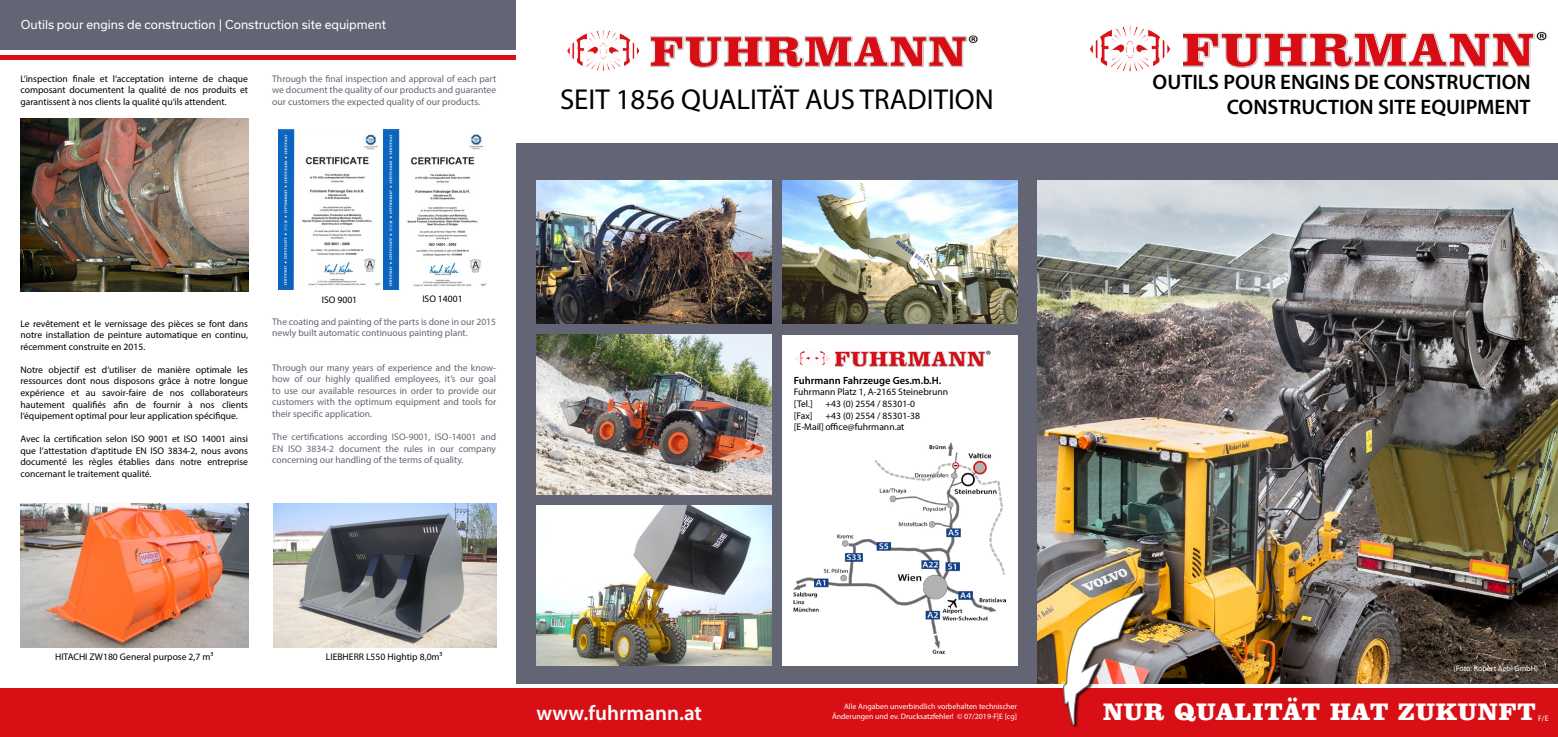
<style>
.page{position:relative;width:1558px;height:737px;background:#fff}
.page>*{position:absolute;margin:0;border:0;box-sizing:border-box;transform-origin:0 0}
.t1{font:28.88px "Myriad Pro";color:#000}
.t2{font:900 24.5px "Clarendon BT";letter-spacing:.04em;color:#fff}
.t3{font:600 21px/25.2px "Myriad Pro";color:#000;text-align:right}
.t4{font:600 21px "Myriad Pro";color:#fff}
.t5{font:11.81px "Usual";color:#fff}
.t6{font:600 10.5px "Myriad Pro";color:#000}
.t7{font:9.62px/11.5px "Myriad Pro";color:#000;text-align:justify}
.t8{font:9.62px/11.5px "Myriad Pro";color:#646574;text-align:justify}
.t9{font:7.88px/9.5px "Myriad Pro";color:#fff;text-align:right}
</style>
<div class="page">
<div style="left:0;top:0;width:1558px;height:50px;background:#646574"></div>
<div style="left:0;top:55px;width:1558px;height:5px;background:#d90f16"></div>
<div style="left:0;top:687px;width:1558px;height:50px;background:#d90f16"></div>
<div style="left:516px;top:0;width:521px;height:124px;background:#fff"></div>
<div style="left:1037px;top:0;width:521px;height:143px;background:#fff"></div>
<div style="left:516px;top:143px;width:1042px;height:541px;background:#646574"></div>
<img style="left:1037px;top:180px;width:521px;height:503px">
<svg style="left:1037px;top:683px;width:521px;height:1px"></svg>
<img style="left:1183px;top:31px;width:364px;height:37px">
<svg style="left:1089px;top:25px;width:81px;height:47px"></svg>
<div style="left:1063px;top:591px;width:86px;height:137px;background:#000;opacity:.75"></div>
<img style="left:1063px;top:592px;width:82px;height:132px">
<div style="left:782px;top:335px;width:235px;height:330px;background:#fff"></div>
<img style="left:279px;top:130px;width:208px;height:160px">
<img style="left:20px;top:118px;width:228px;height:174px">
<img style="left:20px;top:504px;width:229px;height:143px">
<img style="left:273px;top:504px;width:223px;height:143px">
<img style="left:794px;top:443px;width:212px;height:211px">
<img style="left:835px;top:350px;width:156px;height:16px">
<svg style="left:795px;top:349px;width:35px;height:20px"></svg>
<img style="left:536px;top:180px;width:235px;height:143px">
<img style="left:782px;top:180px;width:235px;height:143px">
<img style="left:536px;top:335px;width:235px;height:160px">
<img style="left:536px;top:505px;width:235px;height:160px">
<img style="left:651px;top:35px;width:327px;height:33px">
<svg style="left:566px;top:30px;width:74px;height:42px"></svg>
<p class="t5" style="left:21px;top:18px;width:367px">Outils pour engins de construction | Construction site equipment</p>
<p class="t7" style="left:20px;top:72px;width:229px">L‘inspection finale et l‘acceptation interne de chaque composant documentent la qualité de nos produits et garantissent à nos clients la qualité qu‘ils attendent.</p>
<p class="t8" style="left:272px;top:72px;width:225px">Through the final inspection and approval of each part we document the quality of our products and guarantee our customers the expected quality of our products.</p>
<h1 class="t1" style="left:560px;top:82px;width:435px">SEIT 1856 QUALITÄT AUS TRADITION</h1>
<p class="t7" style="left:20px;top:317px;width:229px">Le revêtement et le vernissage des pièces se font dans notre installation de peinture automatique en continu, récemment construite en 2015.</p>
<p class="t7" style="left:20px;top:364px;width:229px">Notre objectif est d‘utiliser de manière optimale les ressources dont nous disposons grâce à notre longue expérience et au savoir-faire de nos collaborateurs hautement qualifiés afin de fournir à nos clients l‘équipement optimal pour leur application spécifique.</p>
<p class="t7" style="left:20px;top:433px;width:229px">Avec la certification selon ISO 9001 et ISO 14001 ainsi que l’attestation d‘aptitude EN ISO 3834-2, nous avons documenté les règles établies dans notre entreprise concernant le traitement qualité.</p>
<p class="t7" style="left:322px;top:293px;width:37px">ISO 9001</p>
<p class="t7" style="left:422px;top:293px;width:42px">ISO 14001</p>
<p class="t8" style="left:272px;top:315px;width:225px">The coating and painting of the parts is done in our 2015 newly built automatic continuous painting plant.</p>
<p class="t8" style="left:272px;top:361px;width:225px">Through our many years of experience and the know&shy;how of our highly qualified employees, it’s our goal to use our available resources in order to provide our customers with the optimum equipment and tools for their specific application.</p>
<p class="t8" style="left:272px;top:431px;width:225px">The certifications according ISO-9001, ISO-14001 and EN ISO 3834-2 document the rules in our company concerning our handling of the terms of quality.</p>
<p class="t6" style="left:794px;top:373px;width:149px">Fuhrmann Fahrzeuge Ges.m.b.H.</p>
<p class="t7" style="left:794px;top:386px;width:156px">Fuhrmann Platz 1, A-2165 Steinebrunn [Tel.]</p>
<p class="t7" style="left:825px;top:398px;width:91px">+43 (0) 2554 / 85301-0</p>
<p class="t7" style="left:794px;top:409px;width:128px;text-indent:32px">+43 (0) 2554 / 85301-38 [E-Mail] office@fuhrmann.at</p>
<p class="t7" style="left:794px;top:409px;width:20px">[Fax]</p>
<p class="t7" style="left:55px;top:650px;width:160px">HITACHI ZW180 General purpose 2,7 m³</p>
<p class="t7" style="left:326px;top:651px;width:118px">LIEBHERR L550 Hightip 8,0m³</p>
<h3 class="t4" style="left:536px;top:699px;width:167px">www.fuhrmann.at</h3>
<p class="t9" style="left:832px;top:701px;width:187px">Alle Angaben unverbindlich vorbehalten technischer<br>Änderungen und ev. Drucksatzfehler! © 07/2019-F|E [cg]</p>
<h3 class="t3" style="left:1152px;top:69px;width:380px">OUTILS POUR ENGINS DE CONSTRUCTION<br>CONSTRUCTION SITE EQUIPMENT</h3>
<p class="t9" style="left:1453px;top:663px;width:86px">(Foto: Robert Aebi GmbH)</p>
<h2 class="t2" style="left:1103px;top:696px;width:434px">NUR QUALITÄT HAT ZUKUNFT</h2>
<p class="t9" style="left:1538px;top:713px;width:12px">F/E</p>
</div>
